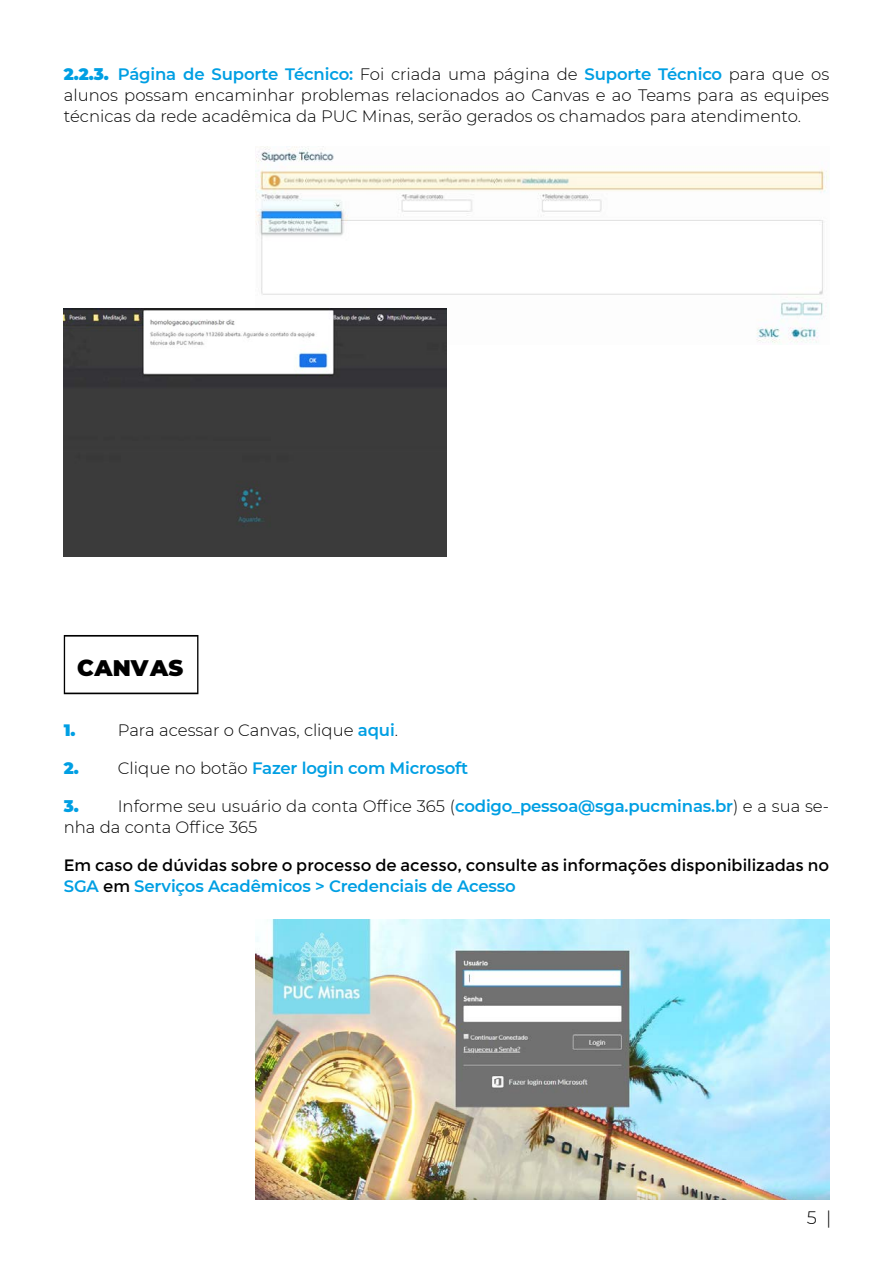
<style>
.page{position:relative;width:893px;height:1263px;background:#fff}
.page>*{position:absolute;margin:0;border:0;box-sizing:border-box;transform-origin:0 0}
.t1{font:900 22.5px "Montserrat";color:#000}
.t2{font:300 18px "Montserrat";color:#000}
.t3{font:300 16.5px/21px "Montserrat";color:#000}
.t4{font:16.5px/21px "Montserrat";color:#000}
.t5{font:600 16.5px "Montserrat";letter-spacing:-.01em;color:#009fe3}
.t6{font:900 16.5px "Montserrat";color:#009fe3}
.s1{font-weight:900;color:#009fe3}
.s2{font-weight:600;color:#009fe3}
.s3{font-weight:900}
.s4{font-weight:300;color:#000}
</style>
<div class="page">
<svg style="left:64px;top:635px;width:134px;height:59px"></svg>
<img style="left:255px;top:920px;width:574px;height:279px">
<img style="left:255px;top:147px;width:574px;height:197px">
<img style="left:64px;top:308px;width:382px;height:248px">
<p class="t3" style="left:64px;top:63px;width:767px;text-align:justify"><span class="s1">2.2.3.</span> <span class="s2">Página de Suporte Técnico:</span> Foi criada uma página de <span class="s2">Suporte Técnico</span> para que os alunos possam encaminhar problemas relacionados ao Canvas e ao Teams para as equipes técnicas da rede acadêmica da PUC Minas, serão gerados os chamados para atendimento.</p>
<h1 class="t1" style="left:77px;top:651px;width:108px">CANVAS</h1>
<p class="t6" style="left:64px;top:718px;width:13px">1.</p>
<p class="t3" style="left:118px;top:719px;width:282px">Para acessar o Canvas, clique <span class="s2">aqui</span>.</p>
<p class="t5" style="left:64px;top:756px;width:406px"><span class="s3">2.</span> <span class="s4">Clique no botão</span> Fazer login com Microsoft</p>
<p class="t3" style="left:64px;top:795px;width:767px"><span class="s1">3.</span> Informe seu usuário da conta Office 365 (<span class="s2">codigo_pessoa@sga.pucminas.br</span>) e a sua se&shy;nha da conta Office 365</p>
<p class="t4" style="left:64px;top:855px;width:767px">Em caso de dúvidas sobre o processo de acesso, consulte as informações disponibilizadas no<br><span class="s2">SGA</span> em <span class="s2">Serviços Acadêmicos &gt; Credenciais de Acesso</span></p>
<p class="t2" style="left:807px;top:1206px;width:26px">5 |</p>
</div>
